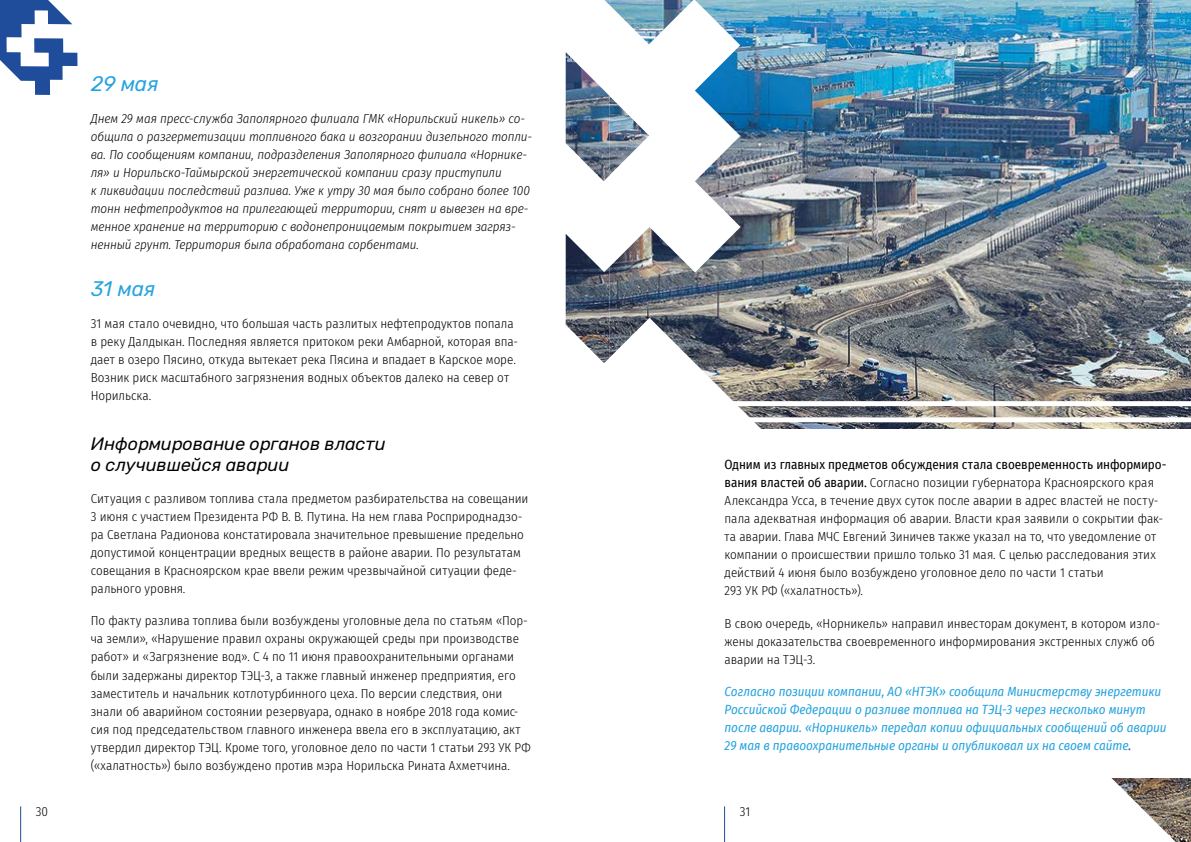
<style>
.page{position:relative;width:1191px;height:842px;background:#fff}
.page>*{position:absolute;margin:0;border:0;box-sizing:border-box;transform-origin:0 0}
.t1{font:italic 21px "Rubik";color:#26a3de}
.t2{font:italic 18px/21px "Rubik";color:#000}
.t3{font:300 13px/18px "Fira Sans Condensed";letter-spacing:-.005em;color:#000}
.t4{font:italic 300 13px/18px "Fira Sans Condensed";letter-spacing:-.01em;color:#000}
.t5{font:italic 13px/18px "Fira Sans Condensed";letter-spacing:-.005em;color:#26a3de}
.s1{font-weight:400}
.s2{color:#1f4d9c}
</style>
<div class="page">
<img style="left:609px;top:0;width:582px;height:842px">
<div style="left:629px;top:429px;width:562px;height:349px;background:#fff"></div>
<div style="left:724px;top:417px;width:467px;height:5px;background:#fff"></div>
<div style="left:724px;top:401px;width:467px;height:5px;background:#fff"></div>
<img style="left:566px;top:0;width:43px;height:363px">
<hr style="left:724px;top:806px;width:1px;height:36px;background:#1f4d9c">
<svg style="left:0;top:0;width:77px;height:95px"></svg>
<hr style="left:20px;top:806px;width:1px;height:36px;background:#1f4d9c">
<h1 class="t1" style="left:91px;top:72px;width:69px">29 мая</h1>
<p class="t4" style="left:91px;top:109px;width:443px">Днем 29 мая пресс-служба Заполярного филиала ГМК «Норильский никель» со&shy;общила о разгерметизации топливного бака и возгорании дизельного топли&shy;ва. По сообщениям компании, подразделения Заполярного филиала «Норнике&shy;ля» и Норильско-Таймырской энергетической компании сразу приступили<br>к ликвидации последствий разлива. Уже к утру 30 мая было собрано более 100 тонн нефтепродуктов на прилегающей территории, снят и вывезен на вре&shy;менное хранение на территорию с водонепроницаемым покрытием загряз&shy;ненный грунт. Территория была обработана сорбентами.</p>
<h1 class="t1" style="left:91px;top:277px;width:66px">31 мая</h1>
<p class="t3" style="left:91px;top:314px;width:429px">31 мая стало очевидно, что большая часть разлитых нефтепродуктов попала в реку Далдыкан. Последняя является притоком реки Амбарной, которая впа&shy;дает в озеро Пясино, откуда вытекает река Пясина и впадает в Карское море.<br>Возник риск масштабного загрязнения водных объектов далеко на север от Норильска.</p>
<h2 class="t2" style="left:91px;top:434px;width:296px">Информирование органов власти о случившейся аварии</h2>
<p class="t3" style="left:91px;top:490px;width:439px">Ситуация с разливом топлива стала предметом разбирательства на совещании 3 июня с участием Президента РФ В. В. Путина. На нем глава Росприроднадзо&shy;ра Светлана Радионова констатировала значительное превышение предельно допустимой концентрации вредных веществ в районе аварии. По результатам совещания в Красноярском крае ввели режим чрезвычайной ситуации феде&shy;рального уровня.</p>
<p class="t3" style="left:91px;top:612px;width:441px">По факту разлива топлива были возбуждены уголовные дела по статьям «Пор&shy;ча земли», «Нарушение правил охраны окружающей среды при производстве работ» и «Загрязнение вод». С 4 по 11 июня правоохранительными органами были задержаны директор ТЭЦ-3, а также главный инженер предприятия, его заместитель и начальник котлотурбинного цеха. По версии следствия, они знали об аварийном состоянии резервуара, однако в ноябре 2018 года комис&shy;сия под председательством главного инженера ввела его в эксплуатацию, акт утвердил директор ТЭЦ. Кроме того, уголовное дело по части 1 статьи 293 УК РФ («халатность») было возбуждено против мэра Норильска Рината Ахметчина.</p>
<p class="t3" style="left:724px;top:456px;width:443px"><span class="s1">Одним из главных предметов обсуждения стала своевременность информиро&shy;вания властей об аварии.</span> Согласно позиции губернатора Красноярского края Александра Усса, в течение двух суток после аварии в адрес властей не посту&shy;пала адекватная информация об аварии. Власти края заявили о сокрытии фак&shy;та аварии. Глава МЧС Евгений Зиничев также указал на то, что уведомление от компании о происшествии пришло только 31 мая. С целью расследования этих действий 4 июня было возбуждено уголовное дело по части 1 статьи<br>293 УК РФ («халатность»).</p>
<p class="t3" style="left:724px;top:614px;width:437px">В свою очередь, «Норникель» направил инвесторам документ, в котором изло&shy;жены доказательства своевременного информирования экстренных служб об аварии на ТЭЦ-3.</p>
<p class="t5" style="left:724px;top:682px;width:443px">Согласно позиции компании, АО «НТЭК» сообщила Министерству энергетики Российской Федерации о разливе топлива на ТЭЦ-3 через несколько минут после аварии. «Норникель» передал копии официальных сообщений об аварии 29 мая в правоохранительные органы и опубликовал их на своем сайте<span class="s2">.</span></p>
<p class="t3" style="left:36px;top:802px;width:14px">30</p>
<p class="t3" style="left:739px;top:802px;width:12px">31</p>
</div>
